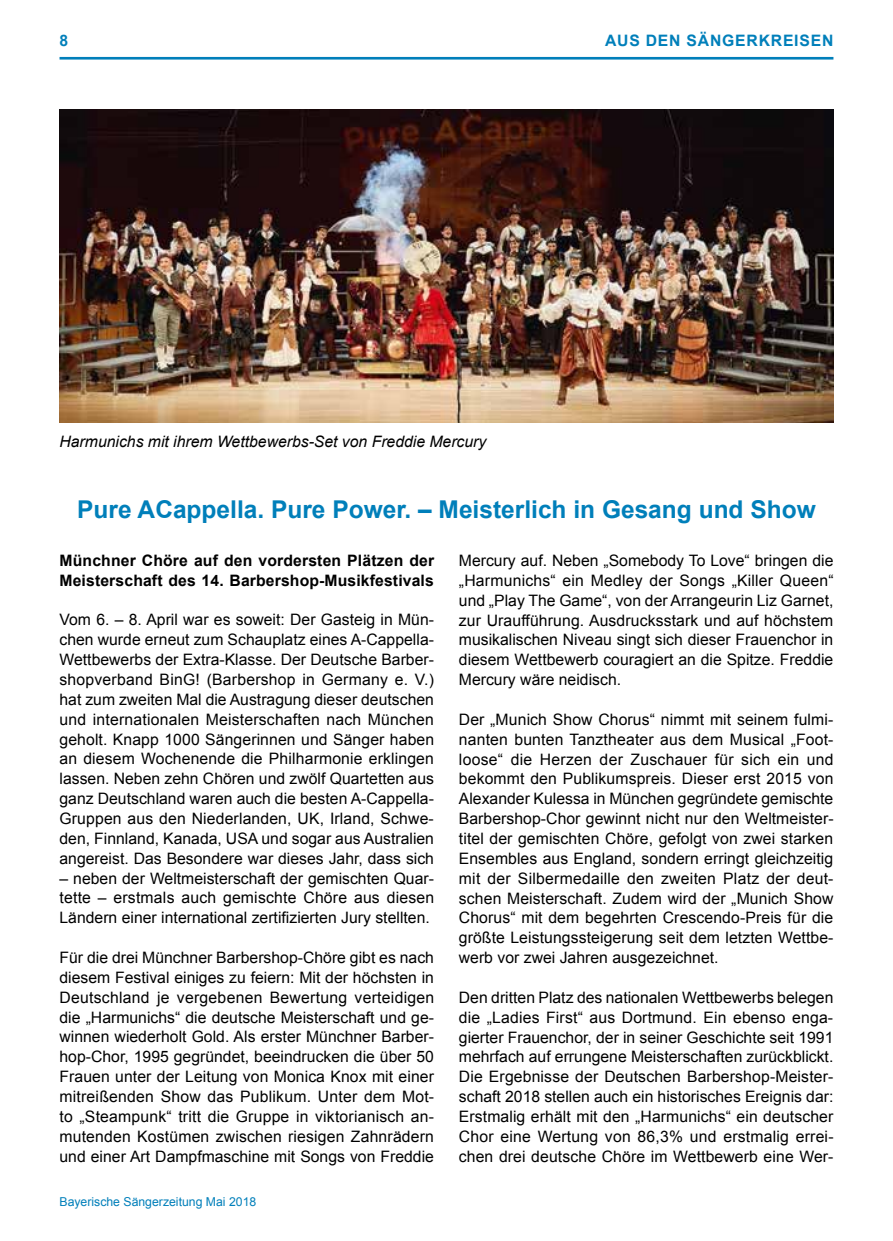
<style>
.page{position:relative;width:893px;height:1241px;background:#fff}
.page>*{position:absolute;margin:0;border:0;box-sizing:border-box;transform-origin:0 0}
.t1{font:700 24.5px "Arial";color:#007fba}
.t2{font:15.75px/19.8px "Arial";color:#000;text-align:justify}
.t3{font:700 15.75px/19.8px "Arial";letter-spacing:.01em;color:#000}
.t4{font:italic 15.75px "Arial";color:#000}
.t5{font:700 15.75px "Arial";letter-spacing:.05em;color:#007fba}
.t6{font:12.25px "Arial";color:#007fba}
</style>
<div class="page">
<hr style="left:60px;top:57px;width:773px;height:3px;background:#007fba">
<img style="left:60px;top:109px;width:773px;height:314px">
<p class="t5" style="left:60px;top:30px;width:10px">8</p>
<p class="t5" style="left:605px;top:30px;width:230px">AUS DEN SÄNGERKREISEN</p>
<p class="t4" style="left:60px;top:431px;width:428px">Harmunichs mit ihrem Wettbewerbs-Set von Freddie Mercury</p>
<h1 class="t1" style="left:77px;top:493px;width:740px">Pure ACappella. Pure Power. – Meisterlich in Gesang und Show</h1>
<p class="t3" style="left:60px;top:551px;width:376px">Münchner Chöre auf den vordersten Plätzen der<br>Meisterschaft des 14. Barbershop-Musikfestivals</p>
<p class="t2" style="left:60px;top:610px;width:376px">Vom 6. – 8. April war es soweit: Der Gasteig in Mün&shy;chen wurde erneut zum Schauplatz eines A-Cappella-Wettbewerbs der Extra-Klasse. Der Deutsche Barber&shy;shopverband BinG! (Barbershop in Germany e. V.) hat zum zweiten Mal die Austragung dieser deutschen und internationalen Meisterschaften nach München geholt. Knapp 1000 Sängerinnen und Sänger haben an diesem Wochenende die Philharmonie erklingen lassen. Neben zehn Chören und zwölf Quartetten aus ganz Deutschland waren auch die besten A-Cappella-Gruppen aus den Niederlanden, UK, Irland, Schwe&shy;den, Finnland, Kanada, USA und sogar aus Australien angereist. Das Besondere war dieses Jahr, dass sich</p>
<p class="t2" style="left:60px;top:868px;width:376px">– neben der Weltmeisterschaft der gemischten Quar&shy;tette – erstmals auch gemischte Chöre aus diesen Ländern einer international zertifizierten Jury stellten.</p>
<p class="t2" style="left:60px;top:947px;width:376px">Für die drei Münchner Barbershop-Chöre gibt es nach diesem Festival einiges zu feiern: Mit der höchsten in Deutschland je vergebenen Bewertung verteidigen die „Harmunichs“ die deutsche Meisterschaft und ge&shy;winnen wiederholt Gold. Als erster Münchner Barber&shy;hop-Chor, 1995 gegründet, beeindrucken die über 50<br>Frauen unter der Leitung von Monica Knox mit einer mitreißenden Show das Publikum. Unter dem Mot&shy;to „Steampunk“ tritt die Gruppe in viktorianisch an&shy;mutenden Kostümen zwischen riesigen Zahnrädern und einer Art Dampfmaschine mit Songs von Freddie</p>
<p class="t2" style="left:459px;top:550px;width:376px">Mercury auf. Neben „Somebody To Love“ bringen die „Harmunichs“ ein Medley der Songs „Killer Queen“ und „Play The Game“, von der Arrangeurin Liz Garnet, zur Uraufführung. Ausdrucksstark und auf höchstem musikalischen Niveau singt sich dieser Frauenchor in diesem Wettbewerb couragiert an die Spitze. Freddie Mercury wäre neidisch.</p>
<p class="t2" style="left:459px;top:709px;width:376px">Der „Munich Show Chorus“ nimmt mit seinem fulmi&shy;nanten bunten Tanztheater aus dem Musical „Foot&shy;loose“ die Herzen der Zuschauer für sich ein und bekommt den Publikumspreis. Dieser erst 2015 von Alexander Kulessa in München gegründete gemischte Barbershop-Chor gewinnt nicht nur den Weltmeister&shy;titel der gemischten Chöre, gefolgt von zwei starken Ensembles aus England, sondern erringt gleichzeitig mit der Silbermedaille den zweiten Platz der deut&shy;schen Meisterschaft. Zudem wird der „Munich Show Chorus“ mit dem begehrten Crescendo-Preis für die größte Leistungssteigerung seit dem letzten Wettbe&shy;werb vor zwei Jahren ausgezeichnet.</p>
<p class="t2" style="left:459px;top:987px;width:376px">Den dritten Platz des nationalen Wettbewerbs belegen die „Ladies First“ aus Dortmund. Ein ebenso enga&shy;gierter Frauenchor, der in seiner Geschichte seit 1991 mehrfach auf errungene Meisterschaften zurückblickt.<br>Die Ergebnisse der Deutschen Barbershop-Meister&shy;schaft 2018 stellen auch ein historisches Ereignis dar:<br>Erstmalig erhält mit den „Harmunichs“ ein deutscher Chor eine Wertung von 86,3% und erstmalig errei&shy;chen drei deutsche Chöre im Wettbewerb eine Wer-</p>
<p class="t6" style="left:60px;top:1193px;width:198px">Bayerische Sängerzeitung Mai 2018</p>
</div>
